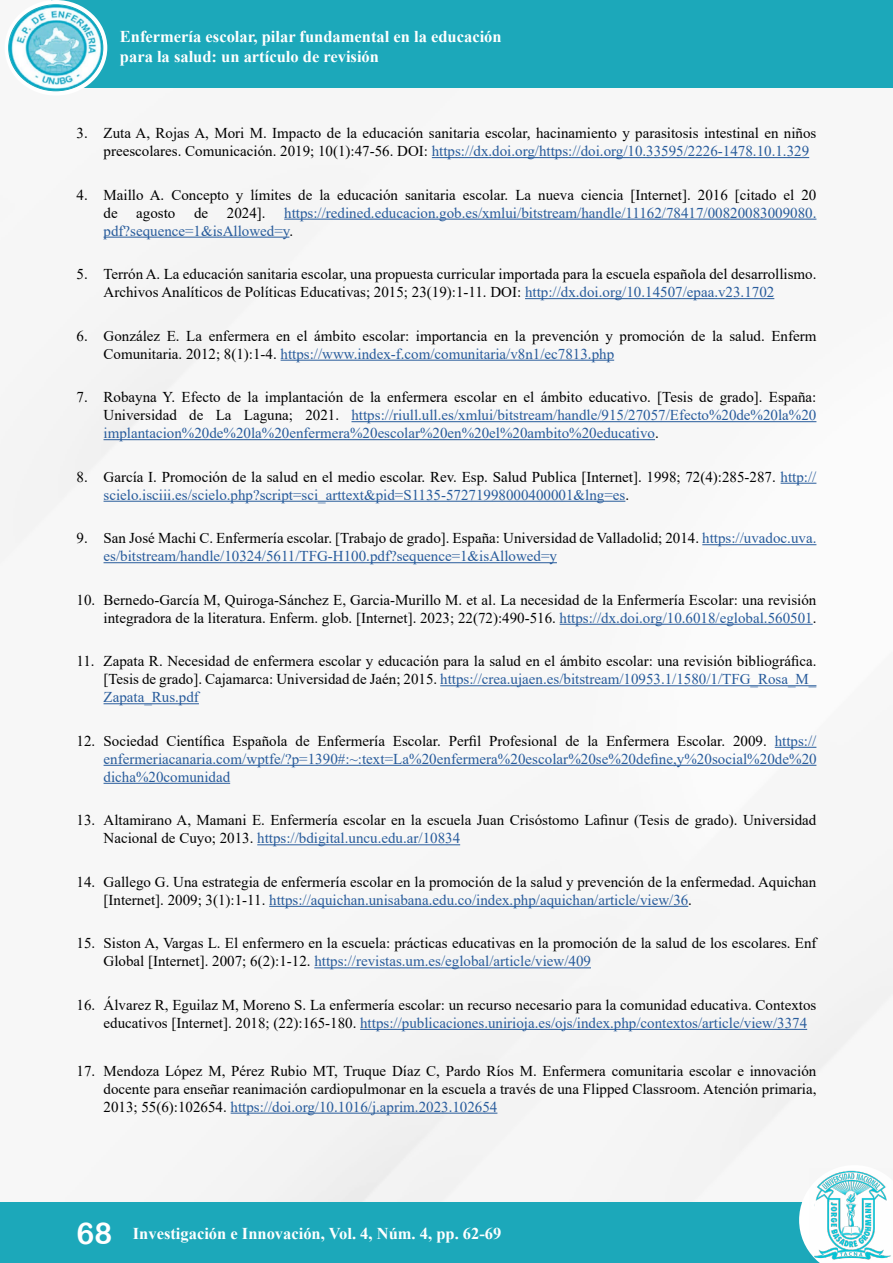
<style>
.page{position:relative;width:893px;height:1263px;background:#fff}
.page>*{position:absolute;margin:0;border:0;box-sizing:border-box;transform-origin:0 0}
.t1{font:700 16.5px/19.8px "Times New Roman";color:#fff}
.t2{font:15px/18px "Times New Roman";color:#000}
.t3{font:15px/18px "Times New Roman";color:#275b9b;text-align:justify}
.s1{color:#275b9b}
.s2{color:#000}
.s3{font-family:"Arial Rounded MT Bold";font-weight:400;font-size:30px}
</style>
<div class="page">
<div style="left:0;top:1202px;width:870px;height:61px;background:#1ca8ba"></div>
<svg style="left:799px;top:1165px;width:94px;height:87px"></svg>
<div style="left:51px;top:0;width:842px;height:88px;background:#1ca8ba"></div>
<div style="left:5px;top:0;width:102px;height:96px;background:#fff;border-radius:50%"></div>
<img style="left:9px;top:5px;width:94px;height:86px">
<img style="left:809px;top:1168px;width:84px;height:95px">
<img style="left:891px;top:1169px;width:2px;height:94px">
<hr style="left:432px;top:157px;width:377px;height:1px;background:#275b9b">
<hr style="left:284px;top:219px;width:532px;height:1px;background:#275b9b">
<hr style="left:104px;top:237px;width:185px;height:1px;background:#275b9b">
<hr style="left:525px;top:298px;width:249px;height:1px;background:#275b9b">
<hr style="left:281px;top:360px;width:333px;height:1px;background:#275b9b">
<hr style="left:351px;top:421px;width:465px;height:1px;background:#275b9b">
<hr style="left:104px;top:439px;width:551px;height:1px;background:#275b9b">
<hr style="left:781px;top:483px;width:35px;height:1px;background:#275b9b">
<hr style="left:104px;top:501px;width:521px;height:1px;background:#275b9b">
<hr style="left:702px;top:544px;width:114px;height:1px;background:#275b9b">
<hr style="left:104px;top:562px;width:453px;height:1px;background:#275b9b">
<hr style="left:560px;top:624px;width:253px;height:1px;background:#275b9b">
<hr style="left:440px;top:685px;width:376px;height:1px;background:#275b9b">
<hr style="left:104px;top:703px;width:95px;height:1px;background:#275b9b">
<hr style="left:775px;top:747px;width:41px;height:1px;background:#275b9b">
<hr style="left:104px;top:765px;width:712px;height:1px;background:#275b9b">
<hr style="left:104px;top:783px;width:126px;height:1px;background:#275b9b">
<hr style="left:257px;top:844px;width:203px;height:1px;background:#275b9b">
<hr style="left:269px;top:906px;width:419px;height:1px;background:#275b9b">
<hr style="left:314px;top:967px;width:277px;height:1px;background:#275b9b">
<hr style="left:360px;top:1029px;width:447px;height:1px;background:#275b9b">
<hr style="left:231px;top:1113px;width:266px;height:1px;background:#275b9b">
<p class="t1" style="left:120px;top:26px;width:383px">Enfermería escolar, pilar fundamental en la educación para la salud: un artículo de revisión</p>
<p class="t2" style="left:104px;top:123px;width:714px;text-indent:-27px">3. Zuta A, Rojas A, Mori M. Impacto de la educación sanitaria escolar, hacinamiento y parasitosis intestinal en niños preescolares. Comunicación. 2019; 10(1):47-56. DOI: <span class="s1">https://dx.doi.org/https://doi.org/10.33595/2226-1478.10.1.329</span></p>
<p class="t2" style="left:104px;top:185px;width:714px;text-align:justify;text-indent:-27px">4. Maillo A. Concepto y límites de la educación sanitaria escolar. La nueva ciencia [Internet]. 2016 [citado el 20 de agosto de 2024]. <span class="s1">https://redined.educacion.gob.es/xmlui/bitstream/handle/11162/78417/00820083009080. pdf?sequence=1&amp;isAllowed=y</span>.</p>
<p class="t2" style="left:104px;top:264px;width:714px;text-indent:-27px">5. Terrón A. La educación sanitaria escolar, una propuesta curricular importada para la escuela española del desarrollismo.<br>Archivos Analíticos de Políticas Educativas; 2015; 23(19):1-11. DOI: <span class="s1">http://dx.doi.org/10.14507/epaa.v23.1702</span></p>
<p class="t2" style="left:104px;top:326px;width:714px;text-indent:-27px">6. González E. La enfermera en el ámbito escolar: importancia en la prevención y promoción de la salud. Enferm<br>Comunitaria. 2012; 8(1):1-4. <span class="s1">https://www.index-f.com/comunitaria/v8n1/ec7813.php</span></p>
<p class="t3" style="left:104px;top:388px;width:714px;text-indent:-27px"><span class="s2">7. Robayna Y. Efecto de la implantación de la enfermera escolar en el ámbito educativo. [Tesis de grado]. España:<br>Universidad de La Laguna; 2021.</span> https://riull.ull.es/xmlui/bitstream/handle/915/27057/Efecto%20de%20la%20 implantacion%20de%20la%20enfermera%20escolar%20en%20el%20ambito%20educativo<span class="s2">.</span></p>
<p class="t2" style="left:104px;top:467px;width:714px;text-indent:-27px">8. García I. Promoción de la salud en el medio escolar. Rev. Esp. Salud Publica [Internet]. 1998; 72(4):285-287. <span class="s1">http:// scielo.isciii.es/scielo.php?script=sci_arttext&amp;pid=S1135-57271998000400001&amp;lng=es</span>.</p>
<p class="t2" style="left:104px;top:529px;width:714px;text-indent:-27px">9. San José Machi C. Enfermería escolar. [Trabajo de grado]. España: Universidad de Valladolid; 2014. <span class="s1">https://uvadoc.uva. es/bitstream/handle/10324/5611/TFG-H100.pdf?sequence=1&amp;isAllowed=y</span></p>
<p class="t2" style="left:77px;top:590px;width:741px;text-align:right">10. Bernedo-García M, Quiroga-Sánchez E, Garcia-Murillo M. et al. La necesidad de la Enfermería Escolar: una revisión integradora de la literatura. Enferm. glob. [Internet]. 2023; 22(72):490-516. <span class="s1">https://dx.doi.org/10.6018/eglobal.560501</span>.</p>
<p class="t2" style="left:104px;top:652px;width:714px;text-align:justify;text-indent:-27px">11. Zapata R. Necesidad de enfermera escolar y educación para la salud en el ámbito escolar: una revisión bibliográfica. [Tesis de grado]. Cajamarca: Universidad de Jaén; 2015. <span class="s1">https://crea.ujaen.es/bitstream/10953.1/1580/1/TFG_Rosa_M_ Zapata_Rus.pdf</span></p>
<p class="t3" style="left:104px;top:731px;width:715px;text-indent:-27px"><span class="s2">12. Sociedad Científica Española de Enfermería Escolar. Perfil Profesional de la Enfermera Escolar. 2009.</span> https:// enfermeriacanaria.com/wptfe/?p=1390#:~:text=La%20enfermera%20escolar%20se%20define,y%20social%20de%20 dicha%20comunidad</p>
<p class="t2" style="left:104px;top:811px;width:714px;text-indent:-27px">13. Altamirano A, Mamani E. Enfermería escolar en la escuela Juan Crisóstomo Lafinur (Tesis de grado). Universidad<br>Nacional de Cuyo; 2013. <span class="s1">https://bdigital.uncu.edu.ar/10834</span></p>
<p class="t2" style="left:104px;top:872px;width:714px;text-indent:-27px">14. Gallego G. Una estrategia de enfermería escolar en la promoción de la salud y prevención de la enfermedad. Aquichan [Internet]. 2009; 3(1):1-11. <span class="s1">https://aquichan.unisabana.edu.co/index.php/aquichan/article/view/36</span>.</p>
<p class="t2" style="left:104px;top:934px;width:714px;text-indent:-27px">15. Siston A, Vargas L. El enfermero en la escuela: prácticas educativas en la promoción de la salud de los escolares. Enf<br>Global [Internet]. 2007; 6(2):1-12. <span class="s1">https://revistas.um.es/eglobal/article/view/409</span></p>
<p class="t2" style="left:104px;top:995px;width:714px;text-indent:-27px">16. Álvarez R, Eguilaz M, Moreno S. La enfermería escolar: un recurso necesario para la comunidad educativa. Contextos educativos [Internet]. 2018; (22):165-180. <span class="s1">https://publicaciones.unirioja.es/ojs/index.php/contextos/article/view/3374</span></p>
<p class="t2" style="left:104px;top:1061px;width:714px;text-align:justify;text-indent:-27px">17. Mendoza López M, Pérez Rubio MT, Truque Díaz C, Pardo Ríos M. Enfermera comunitaria escolar e innovación docente para enseñar reanimación cardiopulmonar en la escuela a través de una Flipped Classroom. Atención primaria, 2013; 55(6):102654. <span class="s1">https://doi.org/10.1016/j.aprim.2023.102654</span></p>
<p class="t1" style="left:77px;top:1223px;width:426px"><span class="s3">68</span> Investigación e Innovación, Vol. 4, Núm. 4, pp. 62-69</p>
</div>
